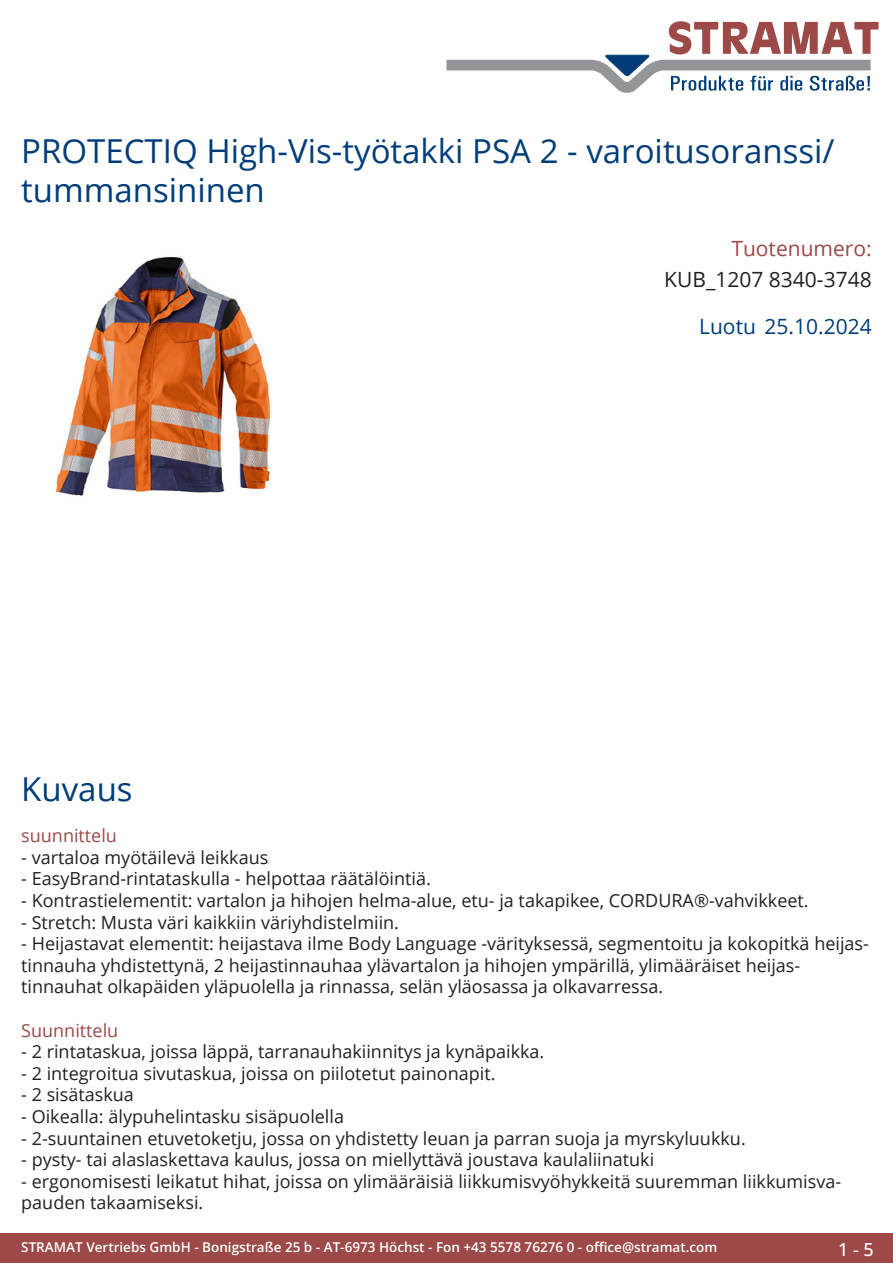
<style>
.page{position:relative;width:893px;height:1263px;background:#fff}
.page>*{position:absolute;margin:0;border:0;box-sizing:border-box;transform-origin:0 0}
.Produkttitel{font:33px/39.6px "Open Sans";color:#003d78}
.TechDaten_Inhalt{font:21px "Open Sans";color:#231f20}
.Erstellungsdatum{font:21px "Open Sans";color:#003d78}
.TechDaten_Überschrif{font:21px "Open Sans";color:#9c4948}
.Beschreibung_Text{font:18px/21.6px "Open Sans";color:#231f20}
.Beschreibung_Text-2{font:18px "Open Sans";color:#9c4948}
.t1{font:500 18px "Open Sans";color:#fff}
.t2{font:600 13.5px "Open Sans";color:#fff}
</style>
<div class="page">
<div style="left:0;top:1233px;width:893px;height:30px;background:#9c4948"></div>
<svg style="left:446px;top:21px;width:433px;height:72px"></svg>
<img style="left:55px;top:257px;width:215px;height:239px">
<p class="Produkttitel" style="left:21px;top:130px;width:815px">PROTECTIQ High-Vis-työtakki PSA 2 - varoitusoranssi/ tummansininen</p>
<p class="TechDaten_Überschrif" style="left:731px;top:234px;width:142px">Tuotenumero:</p>
<p class="TechDaten_Inhalt" style="left:664px;top:265px;width:209px">KUB_1207 8340-3748</p>
<p class="Erstellungsdatum" style="left:699px;top:312px;width:174px">Luotu 25.10.2024</p>
<p class="Produkttitel" style="left:21px;top:768px;width:113px">Kuvaus</p>
<p class="Beschreibung_Text-2" style="left:21px;top:823px;width:97px">suunnittelu</p>
<p class="Beschreibung_Text" style="left:21px;top:846px;width:249px">- vartaloa myötäilevä leikkaus</p>
<p class="Beschreibung_Text" style="left:21px;top:867px;width:411px">- EasyBrand-rintataskulla - helpottaa räätälöintiä.</p>
<p class="Beschreibung_Text" style="left:21px;top:889px;width:789px">- Kontrastielementit: vartalon ja hihojen helma-alue, etu- ja takapikee, CORDURA®-vahvikkeet.</p>
<p class="Beschreibung_Text" style="left:21px;top:911px;width:379px">- Stretch: Musta väri kaikkiin väriyhdistelmiin.</p>
<p class="Beschreibung_Text" style="left:21px;top:932px;width:848px">- Heijastavat elementit: heijastava ilme Body Language -värityksessä, segmentoitu ja kokopitkä heijas&shy;tinnauha yhdistettynä, 2 heijastinnauhaa ylävartalon ja hihojen ympärillä, ylimääräiset heijas&shy;tinnauhat olkapäiden yläpuolella ja rinnassa, selän yläosassa ja olkavarressa.</p>
<p class="Beschreibung_Text-2" style="left:21px;top:1018px;width:99px">Suunnittelu</p>
<p class="Beschreibung_Text" style="left:21px;top:1040px;width:525px">- 2 rintataskua, joissa läppä, tarranauhakiinnitys ja kynäpaikka.</p>
<p class="Beschreibung_Text" style="left:21px;top:1062px;width:476px">- 2 integroitua sivutaskua, joissa on piilotetut painonapit.</p>
<p class="Beschreibung_Text" style="left:21px;top:1083px;width:114px">- 2 sisätaskua</p>
<p class="Beschreibung_Text" style="left:21px;top:1105px;width:324px">- Oikealla: älypuhelintasku sisäpuolella</p>
<p class="Beschreibung_Text" style="left:21px;top:1127px;width:726px">- 2-suuntainen etuvetoketju, jossa on yhdistetty leuan ja parran suoja ja myrskyluukku.</p>
<p class="Beschreibung_Text" style="left:21px;top:1148px;width:634px">- pysty- tai alaslaskettava kaulus, jossa on miellyttävä joustava kaulaliinatuki</p>
<p class="Beschreibung_Text" style="left:21px;top:1170px;width:820px">- ergonomisesti leikatut hihat, joissa on ylimääräisiä liikkumisvyöhykkeitä suuremman liikkumisva&shy;pauden takaamiseksi.</p>
<p class="t2" style="left:21px;top:1238px;width:698px">STRAMAT Vertriebs GmbH - Bonigstraße 25 b - AT-6973 Höchst - Fon +43 5578 76276 0 - office@stramat.com</p>
<p class="t1" style="left:838px;top:1237px;width:37px">1 - 5</p>
</div>
